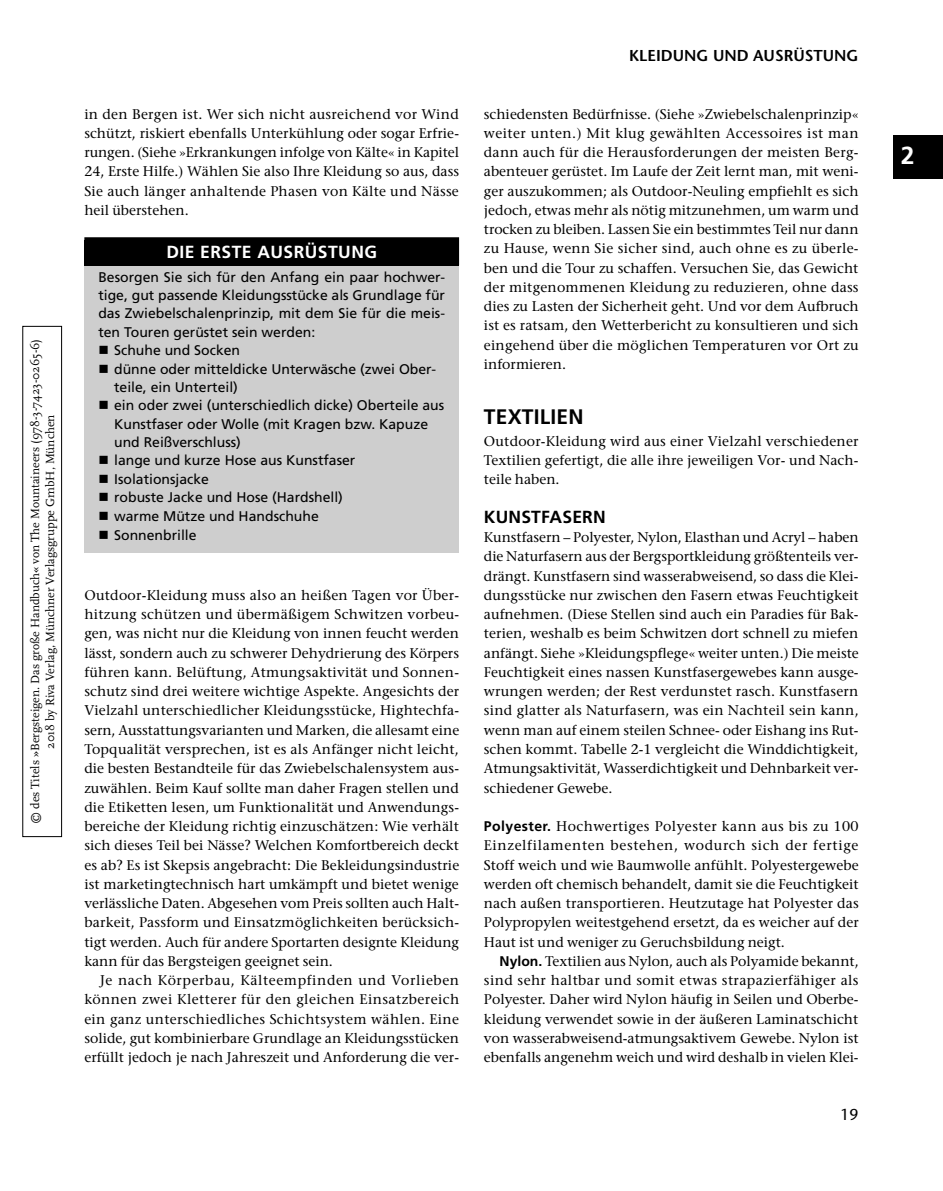
<style>
.page{position:relative;width:943px;height:1191px;background:#fff}
.page>*{position:absolute;margin:0;border:0;box-sizing:border-box;transform-origin:0 0}
.t1{font:700 24.68px "Frutiger LT Std";color:#fff}
._00_h2{font:700 21px "Frutiger";letter-spacing:.01em;color:#000}
._01_Kasten_Titel{font:700 17.5px "Frutiger";letter-spacing:.025em;color:#fff}
._00_h3{font:700 17.5px "Frutiger";letter-spacing:.01em;color:#000}
.t2{font:600 15.75px "Stone Sans";color:#000}
.t3{font:15.75px "Stone Sans";color:#000}
._00_Text_ohne_Einrüc{font:14px/19.2px "Stone Serif";color:#000;text-align:justify}
._00_Text{font:14px/19.2px "Stone Serif";color:#000;text-align:justify}
._01_Kasten_Text{font:14px/18.4px "Frutiger";color:#000}
.t4{font:12.25px/14.9px "Scala Pro";color:#000;text-align:center}
.s1{font-family:"Frutiger";font-weight:700}
</style>
<div class="page">
<div style="left:893px;top:135px;width:50px;height:44px;background:#000"></div>
<div style="left:84px;top:240px;width:375px;height:27px;background:#000"></div>
<div style="left:84px;top:237px;width:375px;height:28px;background:#000"></div>
<div style="left:84px;top:266px;width:375px;height:79px;background:#cecece"></div>
<div style="left:84px;top:340px;width:375px;height:28px;background:#cecece"></div>
<div style="left:84px;top:358px;width:375px;height:47px;background:#cecece"></div>
<div style="left:84px;top:395px;width:375px;height:65px;background:#cecece"></div>
<div style="left:84px;top:450px;width:375px;height:28px;background:#cecece"></div>
<div style="left:84px;top:468px;width:375px;height:28px;background:#cecece"></div>
<div style="left:84px;top:487px;width:375px;height:28px;background:#cecece"></div>
<div style="left:84px;top:505px;width:375px;height:28px;background:#cecece"></div>
<div style="left:84px;top:524px;width:375px;height:29px;background:#cecece"></div>
<div style="left:22px;top:326px;width:40px;height:511px;border:1px solid #000"></div>
<p class="t4" style="left:28px;top:824px;width:487px;rotate:-90deg">© des Titels »Bergsteigen. Das große Handbuch« von The Mountaineers (978-3-7423-0265-6)<br>2018 by Riva Verlag, Münchner Verlagsgruppe GmbH, München</p>
<p class="_00_Text" style="left:84px;top:104px;width:376px">in den Bergen ist. Wer sich nicht ausreichend vor Wind schützt, riskiert ebenfalls Unterkühlung oder sogar Erfrie&shy;rungen. (Siehe »Erkrankungen infolge von Kälte« in Kapitel 24, Erste Hilfe.) Wählen Sie also Ihre Kleidung so aus, dass Sie auch länger anhaltende Phasen von Kälte und Nässe heil überstehen.</p>
<p class="_01_Kasten_Titel" style="left:166px;top:242px;width:212px">DIE ERSTE AUSRÜSTUNG</p>
<p class="_01_Kasten_Text" style="left:98px;top:267px;width:348px;text-align:justify">Besorgen Sie sich für den Anfang ein paar hochwer&shy;tige, gut passende Kleidungsstücke als Grundlage für das Zwiebelschalenprinzip, mit dem Sie für die meis&shy;ten Touren gerüstet sein werden:</p>
<p class="_01_Kasten_Text" style="left:114px;top:341px;width:127px">Schuhe und Socken</p>
<p class="_01_Kasten_Text" style="left:114px;top:359px;width:323px">dünne oder mitteldicke Unterwäsche (zwei Ober&shy;teile, ein Unterteil)</p>
<p class="_01_Kasten_Text" style="left:114px;top:396px;width:331px">ein oder zwei (unterschiedlich dicke) Oberteile aus<br>Kunstfaser oder Wolle (mit Kragen bzw. Kapuze und Reißverschluss)</p>
<p class="_01_Kasten_Text" style="left:114px;top:451px;width:243px">lange und kurze Hose aus Kunstfaser</p>
<p class="_01_Kasten_Text" style="left:114px;top:469px;width:96px">Isolationsjacke</p>
<p class="_01_Kasten_Text" style="left:114px;top:488px;width:230px">robuste Jacke und Hose (Hardshell)</p>
<p class="_01_Kasten_Text" style="left:114px;top:506px;width:206px">warme Mütze und Handschuhe</p>
<p class="_01_Kasten_Text" style="left:114px;top:525px;width:84px">Sonnenbrille</p>
<p class="_00_Text_ohne_Einrüc" style="left:84px;top:585px;width:376px">Outdoor-Kleidung muss also an heißen Tagen vor Über&shy;hitzung schützen und übermäßigem Schwitzen vorbeu&shy;gen, was nicht nur die Kleidung von innen feucht werden lässt, sondern auch zu schwerer Dehydrierung des Körpers führen kann. Belüftung, Atmungsaktivität und Sonnen&shy;schutz sind drei weitere wichtige Aspekte. Angesichts der Vielzahl unterschiedlicher Kleidungsstücke, Hightechfa&shy;sern, Ausstattungsvarianten und Marken, die allesamt eine Topqualität versprechen, ist es als Anfänger nicht leicht, die besten Bestandteile für das Zwiebelschalensystem aus&shy;zuwählen. Beim Kauf sollte man daher Fragen stellen und die Etiketten lesen, um Funktionalität und Anwendungs&shy;bereiche der Kleidung richtig einzuschätzen: Wie verhält sich dieses Teil bei Nässe? Welchen Komfortbereich deckt es ab? Es ist Skepsis angebracht: Die Bekleidungsindustrie ist marketingtechnisch hart umkämpft und bietet wenige verlässliche Daten. Abgesehen vom Preis sollten auch Halt&shy;barkeit, Passform und Einsatzmöglichkeiten berücksich&shy;tigt werden. Auch für andere Sportarten designte Kleidung kann für das Bergsteigen geeignet sein.</p>
<p class="_00_Text" style="left:84px;top:970px;width:376px;text-indent:16px">Je nach Körperbau, Kälteempfinden und Vorlieben können zwei Kletterer für den gleichen Einsatzbereich ein ganz unterschiedliches Schichtsystem wählen. Eine solide, gut kombinierbare Grundlage an Kleidungsstücken erfüllt jedoch je nach Jahreszeit und Anforderung die ver-</p>
<p class="t2" style="left:629px;top:46px;width:231px">KLEIDUNG UND AUSRÜSTUNG</p>
<p class="_00_Text" style="left:484px;top:104px;width:376px">schiedensten Bedürfnisse. (Siehe »Zwiebelschalenprinzip« weiter unten.) Mit klug gewählten Accessoires ist man dann auch für die Herausforderungen der meisten Berg&shy;abenteuer gerüstet. Im Laufe der Zeit lernt man, mit weni&shy;ger auszukommen; als Outdoor-Neuling empfiehlt es sich jedoch, etwas mehr als nötig mitzunehmen, um warm und trocken zu bleiben. Lassen Sie ein bestimmtes Teil nur dann zu Hause, wenn Sie sicher sind, auch ohne es zu überle&shy;ben und die Tour zu schaffen. Versuchen Sie, das Gewicht der mitgenommenen Kleidung zu reduzieren, ohne dass dies zu Lasten der Sicherheit geht. Und vor dem Aufbruch ist es ratsam, den Wetterbericht zu konsultieren und sich eingehend über die möglichen Temperaturen vor Ort zu informieren.</p>
<p class="_00_h2" style="left:484px;top:404px;width:101px">TEXTILIEN</p>
<p class="_00_Text_ohne_Einrüc" style="left:484px;top:431px;width:376px">Outdoor-Kleidung wird aus einer Vielzahl verschiedener Textilien gefertigt, die alle ihre jeweiligen Vor- und Nach&shy;teile haben.</p>
<p class="_00_h3" style="left:484px;top:506px;width:123px">KUNSTFASERN</p>
<p class="_00_Text_ohne_Einrüc" style="left:484px;top:528px;width:376px">Kunstfasern – Polyester, Nylon, Elasthan und Acryl – haben die Naturfasern aus der Bergsportkleidung größtenteils ver&shy;drängt. Kunstfasern sind wasserabweisend, so dass die Klei&shy;dungsstücke nur zwischen den Fasern etwas Feuchtigkeit aufnehmen. (Diese Stellen sind auch ein Paradies für Bak&shy;terien, weshalb es beim Schwitzen dort schnell zu miefen anfängt. Siehe »Kleidungspflege« weiter unten.) Die meiste Feuchtigkeit eines nassen Kunstfasergewebes kann ausge&shy;wrungen werden; der Rest verdunstet rasch. Kunstfasern sind glatter als Naturfasern, was ein Nachteil sein kann, wenn man auf einem steilen Schnee- oder Eishang ins Rut&shy;schen kommt. Tabelle 2-1 vergleicht die Winddichtigkeit, Atmungsaktivität, Wasserdichtigkeit und Dehnbarkeit ver&shy;schiedener Gewebe.</p>
<p class="_00_Text_ohne_Einrüc" style="left:484px;top:816px;width:376px"><span class="s1">Polyester.</span> Hochwertiges Polyester kann aus bis zu 100<br>Einzelfilamenten bestehen, wodurch sich der fertige Stoff weich und wie Baumwolle anfühlt. Polyestergewebe werden oft chemisch behandelt, damit sie die Feuchtigkeit nach außen transportieren. Heutzutage hat Polyester das Polypropylen weitestgehend ersetzt, da es weicher auf der Haut ist und weniger zu Geruchsbildung neigt.</p>
<p class="_00_Text" style="left:484px;top:951px;width:376px;text-indent:16px"><span class="s1">Nylon.</span> Textilien aus Nylon, auch als Polyamide bekannt, sind sehr haltbar und somit etwas strapazierfähiger als Polyester. Daher wird Nylon häufig in Seilen und Oberbe&shy;kleidung verwendet sowie in der äußeren Laminatschicht von wasserabweisend-atmungsaktivem Gewebe. Nylon ist ebenfalls angenehm weich und wird deshalb in vielen Klei-</p>
<p class="t3" style="left:840px;top:1105px;width:20px">19</p>
<h1 class="t1" style="left:900px;top:141px;width:15px">2</h1>
</div>
